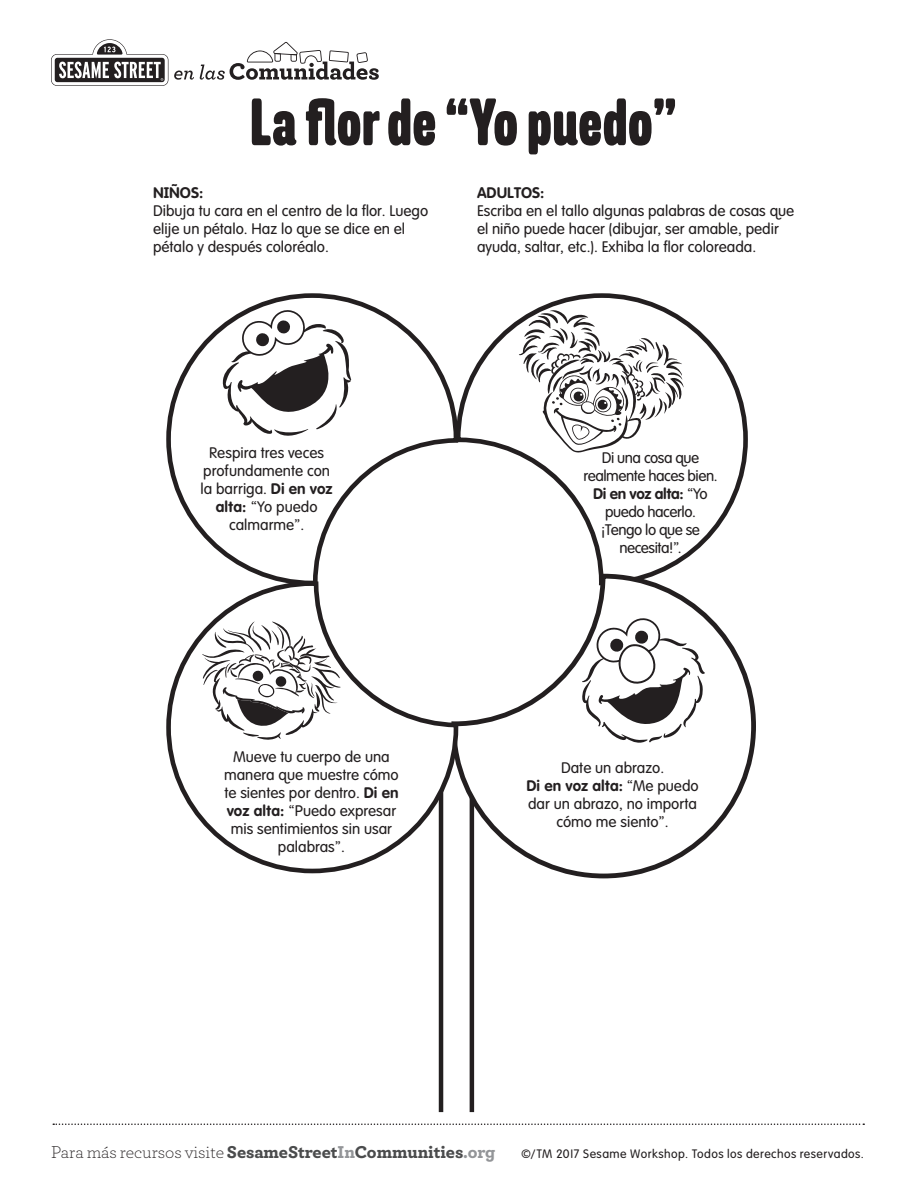
<style>
.page{position:relative;width:918px;height:1188px;background:#fff}
.page>*{position:absolute;margin:0;border:0;box-sizing:border-box;transform-origin:0 0}
.t1{font:900 66px "Goudar HL";color:#231f20}
.t2{font:900 18px "Archer";color:#4b4c4d}
.t3{font:15px/18px "Sesame Wkshp";color:#231f20;text-align:center}
.t4{font:15px/18px "Sesame Wkshp";letter-spacing:-.03em;color:#231f20;text-align:center}
.t5{font:700 15px "Sesame Wkshp";color:#231f20}
.t6{font:12px "Sesame Wkshp";letter-spacing:.04em;color:#231f20}
.s1{font-weight:700}
.s2{font-weight:300;color:#231f20}
.s3{color:#939598}
</style>
<div class="page">
<svg style="left:51px;top:39px;width:117px;height:47px"></svg>
<svg style="left:174px;top:71px;width:20px;height:9px"></svg>
<svg style="left:200px;top:42px;width:179px;height:38px"></svg>
<svg style="left:53px;top:1124px;width:811px;height:1px"></svg>
<svg style="left:438px;top:876px;width:37px;height:237px"></svg>
<svg style="left:461px;top:293px;width:287px;height:278px"></svg>
<svg style="left:449px;top:571px;width:307px;height:310px"></svg>
<svg style="left:166px;top:588px;width:295px;height:288px"></svg>
<svg style="left:166px;top:293px;width:295px;height:295px"></svg>
<svg style="left:202px;top:621px;width:139px;height:120px"></svg>
<svg style="left:582px;top:618px;width:123px;height:127px"></svg>
<svg style="left:223px;top:310px;width:128px;height:129px"></svg>
<svg style="left:519px;top:309px;width:164px;height:144px"></svg>
<p class="t1" style="left:250px;top:80px;width:428px">La flor de “Yo puedo”</p>
<p class="t5" style="left:153px;top:183px;width:52px">NIÑOS:</p>
<p class="t3" style="left:153px;top:201px;width:277px;text-align:left">Dibuja tu cara en el centro de la flor. Luego elije un pétalo. Haz lo que se dice en el pétalo y después coloréalo.</p>
<p class="t3" style="left:477px;top:183px;width:319px;text-align:left"><span class="s1">ADULTOS:<br></span>Escriba en el tallo algunas palabras de cosas que el niño puede hacer (dibujar, ser amable, pedir ayuda, saltar, etc.). Exhiba la flor coloreada.</p>
<p class="t3" style="left:201px;top:444px;width:134px">Respira tres veces profundamente con la barriga. <span class="s1">Di en voz alta:</span> “Yo puedo calmarme”.</p>
<p class="t4" style="left:584px;top:449px;width:135px">Di una cosa que realmente haces bien.<br><span class="s1">Di en voz alta:</span> “Yo puedo hacerlo. ¡Tengo lo que se necesita!”.</p>
<p class="t3" style="left:224px;top:748px;width:176px">Mueve tu cuerpo de una manera que muestre cómo te sientes por dentro. <span class="s1">Di en voz alta:</span> “Puedo expresar mis sentimientos sin usar palabras”.</p>
<p class="t3" style="left:561px;top:759px;width:105px">Date un abrazo.</p>
<p class="t3" style="left:526px;top:777px;width:174px"><span class="s1">Di en voz alta:</span> “Me puedo dar un abrazo, no importa cómo me siento”.</p>
<p class="t2" style="left:51px;top:1138px;width:446px"><span class="s2">Para más recursos visite</span> SesameStreet<span class="s3">In</span>Communities<span class="s3">.org</span></p>
<p class="t6" style="left:521px;top:1146px;width:344px">©/TM 2017 Sesame Workshop. Todos los derechos reservados.</p>
</div>
